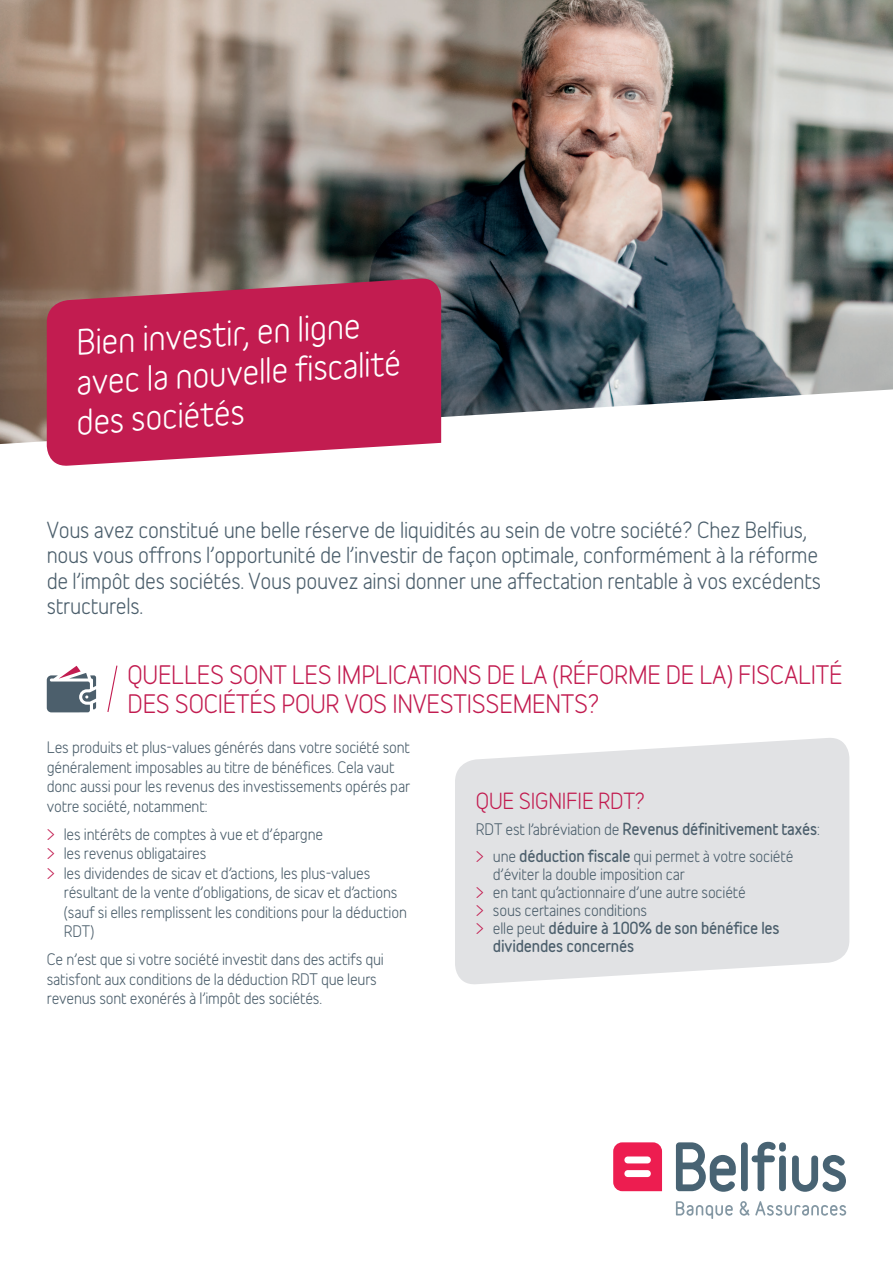
<style>
.page{position:relative;width:893px;height:1263px;background:#fff}
.page>*{position:absolute;margin:0;border:0;box-sizing:border-box;transform-origin:0 0}
.t1{font:33px/39.3px "Belfius Normal";color:#fff}
.t2{font:24px/28.8px "Belfius Alternative";letter-spacing:-.01em;color:#c21c50}
.t3{font:21px/25.2px "Belfius Alternative";letter-spacing:-.01em;color:#4c5f6c}
.t4{font:21px "Belfius Alternative";letter-spacing:-.01em;color:#c21c50}
.t5{font:15px/19.5px "Belfius Alternative";letter-spacing:-.01em;color:#4c5f6c}
.t6{font:700 15px "Belfius Alternative";letter-spacing:-.01em;color:#4c5f6c}
.s1{color:#c21c50}
.s2{font-weight:700}
.s3{font-weight:400;color:#c21c50}
.s4{font-weight:400}
</style>
<div class="page">
<svg style="left:455px;top:738px;width:394px;height:246px;background:#e3e4e6"></svg>
<img style="left:0;top:0;width:893px;height:444px">
<svg style="left:676px;top:1201px;width:57px;height:18px"></svg>
<svg style="left:740px;top:1201px;width:9px;height:15px"></svg>
<svg style="left:755px;top:1201px;width:91px;height:15px"></svg>
<svg style="left:613px;top:1142px;width:49px;height:49px;background:#ed2758"></svg>
<div style="left:624px;top:1156px;width:27px;height:7px;background:#fff;border-radius:3px"></div>
<div style="left:624px;top:1170px;width:27px;height:7px;background:#fff;border-radius:3px"></div>
<svg style="left:676px;top:1142px;width:60px;height:50px"></svg>
<div style="left:741px;top:1142px;width:7px;height:49px;background:#486373;border-radius:3px"></div>
<svg style="left:752px;top:1142px;width:34px;height:49px"></svg>
<svg style="left:792px;top:1155px;width:54px;height:37px"></svg>
<svg style="left:47px;top:277px;width:394px;height:189px;background:#c2305d"></svg>
<svg style="left:107px;top:665px;width:11px;height:47px"></svg>
<svg style="left:47px;top:666px;width:49px;height:46px"></svg>
<h1 class="t1" style="left:69px;top:321px;width:330px;rotate:-4deg">Bien investir, en ligne avec la nouvelle fiscalité des sociétés</h1>
<p class="t3" style="left:47px;top:515px;width:776px">Vous avez constitué une belle réserve de liquidités au sein de votre société? Chez Belfius, nous vous offrons l’opportunité de l’investir de façon optimale, conformément à la réforme de l’impôt des sociétés. Vous pouvez ainsi donner une affectation rentable à vos excédents structurels.</p>
<h2 class="t2" style="left:128px;top:658px;width:717px">QUELLES SONT LES IMPLICATIONS DE LA (RÉFORME DE LA) FISCALITÉ<br>DES SOCIÉTÉS POUR VOS INVESTISSEMENTS?</h2>
<p class="t5" style="left:47px;top:736px;width:365px">Les produits et plus-values générés dans votre société sont généralement imposables au titre de bénéfices. Cela vaut donc aussi pour les revenus des investissements opérés par votre société, notamment:</p>
<p class="t5" style="left:47px;top:823px;width:278px"><span class="s1">&gt;</span> les intérêts de comptes à vue et d’épargne</p>
<p class="t5" style="left:47px;top:842px;width:161px"><span class="s1">&gt;</span> les revenus obligataires</p>
<p class="t5" style="left:47px;top:862px;width:325px"><span class="s1">&gt;</span> les dividendes de sicav et d’actions, les plus-values</p>
<p class="t5" style="left:64px;top:881px;width:335px">résultant de la vente d’obligations, de sicav et d’actions</p>
<p class="t5" style="left:64px;top:901px;width:345px">(sauf si elles remplissent les conditions pour la déduction</p>
<p class="t5" style="left:64px;top:920px;width:32px">RDT)</p>
<p class="t5" style="left:47px;top:948px;width:339px">Ce n’est que si votre société investit dans des actifs qui satisfont aux conditions de la déduction RDT que leurs revenus sont exonérés à l’impôt des sociétés.</p>
<h3 class="t4" style="left:476px;top:783px;width:171px">QUE SIGNIFIE RDT?</h3>
<p class="t5" style="left:476px;top:815px;width:345px;line-height:26.5px">RDT est l’abréviation de <span class="s2">Revenus définitivement taxés</span>: <span class="s1">&gt;</span> une <span class="s2">déduction fiscale</span> qui permet à votre société</p>
<p class="t5" style="left:493px;top:863px;width:193px">d’éviter la double imposition car</p>
<p class="t5" style="left:476px;top:881px;width:272px"><span class="s1">&gt;</span> en tant qu’actionnaire d’une autre société</p>
<p class="t5" style="left:476px;top:899px;width:173px"><span class="s1">&gt;</span> sous certaines conditions</p>
<p class="t6" style="left:476px;top:916px;width:305px"><span class="s3">&gt;</span> <span class="s4">elle peut</span> déduire à 100% de son bénéfice les</p>
<p class="t6" style="left:493px;top:934px;width:143px">dividendes concernés</p>
</div>
